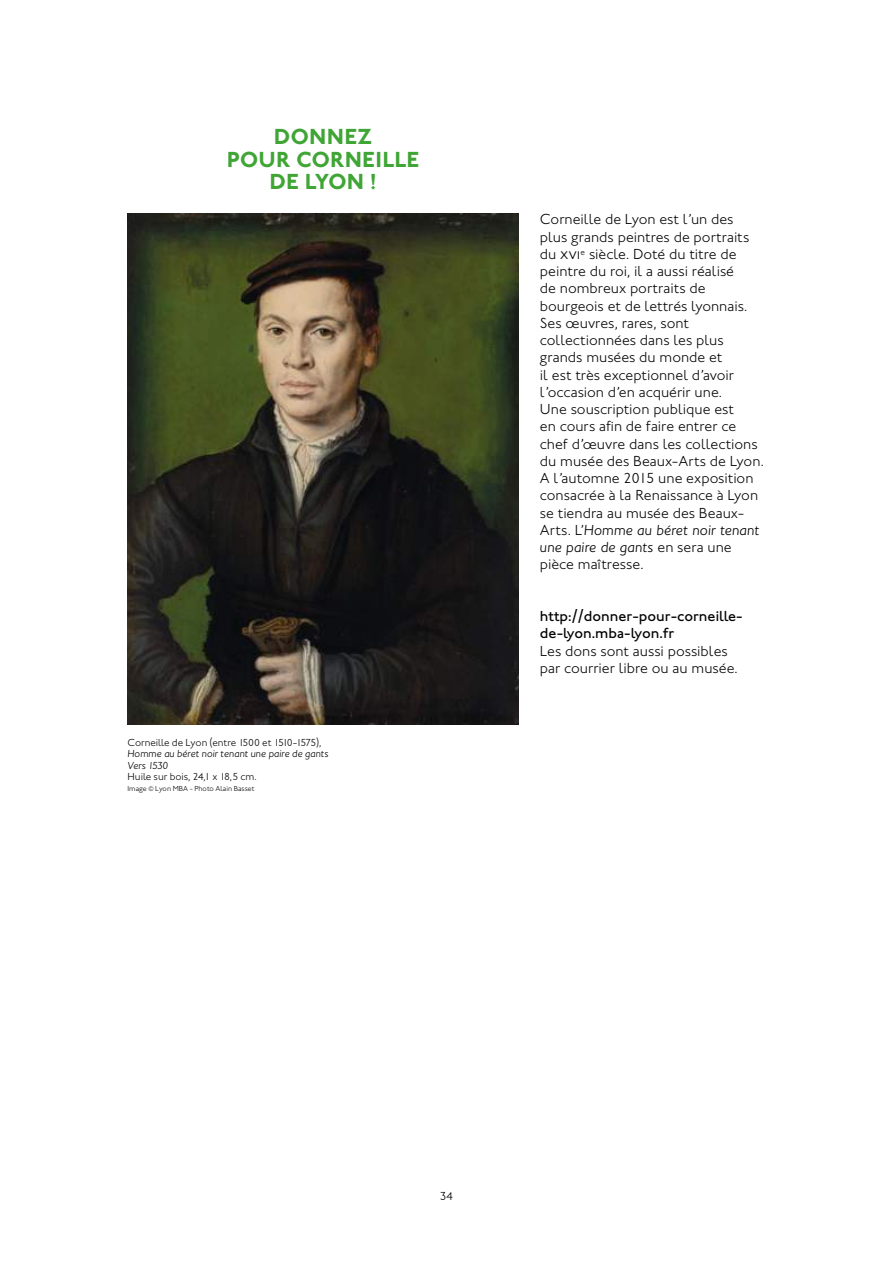
<style>
.page{position:relative;width:893px;height:1263px;background:#fff}
.page>*{position:absolute;margin:0;border:0;box-sizing:border-box;transform-origin:0 0}
.t1{font:700 22.5px/22.5px "Johnston ITC";letter-spacing:-.01em;color:#3fa535}
.t2{font:300 15px/17.2px "Johnston ITC";color:#000}
.t3{font:italic 300 15px/17.2px "Johnston ITC Std";color:#000}
.t4{font:500 15px/17.2px "Johnston ITC";color:#000}
.t5{font:300 12px "Johnston ITC";color:#000}
.t6{font:300 10.5px "Johnston ITC";letter-spacing:-.005em;color:#000}
.t7{font:italic 300 10.5px/11.2px "Johnston ITC Std";color:#000}
.t8{font:300 7.5px "Johnston ITC";color:#000}
.s1{font-family:"Johnston ITC Light SC";font-weight:400}
.s2{font-family:"Johnston ITC";font-style:normal}
</style>
<div class="page">
<img style="left:128px;top:213px;width:391px;height:511px">
<h1 class="t1" style="left:274px;top:125px;width:34px">DONNE</h1>
<h1 class="t1" style="left:357px;top:125px;width:16px">Z</h1>
<h1 class="t1" style="left:227px;top:148px;width:17px">POU</h1>
<h1 class="t1" style="left:270px;top:148px;width:89px">R CO RNEILLE<br>DE LYON</h1>
<h1 class="t1" style="left:370px;top:170px;width:8px">!</h1>
<p class="t6" style="left:128px;top:736px;width:195px">Corneille de Lyon (entre 1500 et 1510-1575),</p>
<p class="t7" style="left:128px;top:748px;width:202px">Homme au béret noir tenant une paire de gants<br>Vers 1530</p>
<p class="t6" style="left:128px;top:770px;width:131px">Huile sur bois, 24,1 x 18,5 cm.</p>
<p class="t8" style="left:128px;top:784px;width:129px">Image © Lyon MBA - Photo Alain Basset</p>
<p class="t2" style="left:540px;top:211px;width:225px">Corneille de Lyon est l’un des plus grands peintres de portraits du <span class="s1">xvi</span><sup>e</sup> siècle. Doté du titre de peintre du roi, il a aussi réalisé<br>de nombreux portraits de bourgeois et de lettrés lyonnais.<br>Ses œuvres, rares, sont collectionnées dans les plus grands musées du monde et<br>il est très exceptionnel d’avoir l’occasion d’en acquérir une.<br>Une souscription publique est<br>en cours afin de faire entrer ce chef d’œuvre dans les collections du musée des Beaux-Arts de Lyon.<br>A l’automne 2015 une exposition consacrée à la Renaissance à Lyon se tiendra au musée des Beaux-</p>
<p class="t3" style="left:540px;top:521px;width:221px"><span class="s2">Arts. L’</span>Homme au béret noir tenant une paire de gants <span class="s2">en sera une</span></p>
<p class="t2" style="left:540px;top:556px;width:105px">pièce maîtresse.</p>
<p class="t4" style="left:540px;top:607px;width:204px">http://donner-pour-corneille&shy;de-lyon.mba-lyon.fr</p>
<p class="t2" style="left:540px;top:642px;width:199px">Les dons sont aussi possibles par courrier libre ou au musée.</p>
<p class="t5" style="left:440px;top:1189px;width:15px">34</p>
</div>
